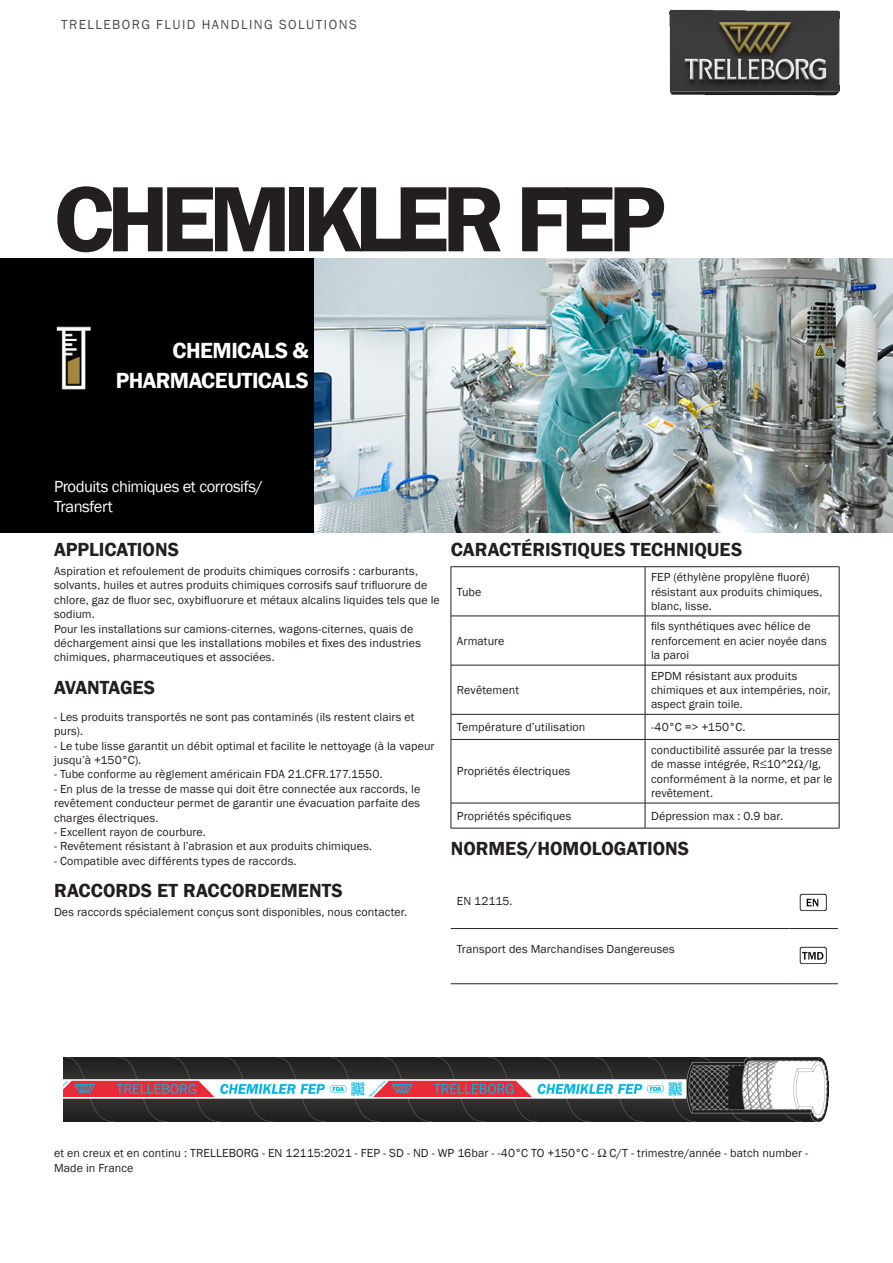
<style>
.page{position:relative;width:893px;height:1263px;background:#fff}
.page>*{position:absolute;margin:0;border:0;box-sizing:border-box;transform-origin:0 0}
._002_PRODUCT_NAME_1{font:600 96px "Franklin Gothic";letter-spacing:-.085em;color:#231f20}
._004_MARKET_SEGMENT{font:600 22.5px/30px "Franklin Gothic";letter-spacing:-.025em;color:#fff;text-align:right}
.Title_Bold{font:600 19.5px "Franklin Gothic";color:#231f20}
._005_APPLICATION{font:16.5px/19.8px "Franklin Gothic";letter-spacing:-.03em;color:#fff}
.t1{font:13.5px "Franklin Gothic";letter-spacing:.105em;color:#231f20}
.Text_8_PT{font:12px/14.4px "Franklin Gothic";letter-spacing:.01em;color:#231f20}
.TableBody{font:12px/14.4px "Franklin Gothic";letter-spacing:.01em;color:#231f20}
._006_TITRE{font:12px/14.4px "Franklin Gothic";letter-spacing:.01em;color:#231f20}
</style>
<div class="page">
<div style="left:0;top:258px;width:315px;height:275px;background:#000"></div>
<img style="left:668px;top:9px;width:172px;height:87px">
<hr style="left:451px;top:566px;width:194px;height:1px;background:#231f20">
<hr style="left:451px;top:567px;width:1px;height:49px;background:#231f20">
<hr style="left:645px;top:566px;width:194px;height:1px;background:#231f20">
<hr style="left:645px;top:567px;width:1px;height:49px;background:#231f20">
<hr style="left:839px;top:567px;width:1px;height:49px;background:#231f20">
<hr style="left:451px;top:616px;width:194px;height:1px;background:#231f20">
<hr style="left:451px;top:616px;width:1px;height:49px;background:#231f20">
<hr style="left:645px;top:616px;width:194px;height:1px;background:#231f20">
<hr style="left:645px;top:616px;width:1px;height:49px;background:#231f20">
<hr style="left:839px;top:616px;width:1px;height:49px;background:#231f20">
<hr style="left:451px;top:665px;width:194px;height:1px;background:#231f20">
<hr style="left:451px;top:665px;width:1px;height:49px;background:#231f20">
<hr style="left:645px;top:665px;width:194px;height:1px;background:#231f20">
<hr style="left:645px;top:665px;width:1px;height:49px;background:#231f20">
<hr style="left:839px;top:665px;width:1px;height:49px;background:#231f20">
<hr style="left:451px;top:714px;width:194px;height:1px;background:#231f20">
<svg style="left:451px;top:714px;width:1px;height:25px"></svg>
<hr style="left:645px;top:714px;width:194px;height:1px;background:#231f20">
<svg style="left:645px;top:714px;width:1px;height:25px"></svg>
<svg style="left:839px;top:714px;width:1px;height:25px"></svg>
<hr style="left:451px;top:739px;width:194px;height:1px;background:#231f20">
<hr style="left:451px;top:740px;width:1px;height:63px;background:#231f20">
<hr style="left:645px;top:739px;width:194px;height:1px;background:#231f20">
<hr style="left:645px;top:740px;width:1px;height:63px;background:#231f20">
<hr style="left:839px;top:740px;width:1px;height:63px;background:#231f20">
<hr style="left:451px;top:803px;width:194px;height:1px;background:#231f20">
<svg style="left:451px;top:803px;width:1px;height:25px"></svg>
<hr style="left:645px;top:803px;width:194px;height:1px;background:#231f20">
<svg style="left:645px;top:803px;width:1px;height:25px"></svg>
<svg style="left:839px;top:803px;width:1px;height:25px"></svg>
<hr style="left:451px;top:828px;width:194px;height:1px;background:#231f20">
<hr style="left:645px;top:828px;width:194px;height:1px;background:#231f20">
<hr style="left:451px;top:928px;width:338px;height:1px;background:#231f20">
<hr style="left:789px;top:928px;width:49px;height:1px;background:#231f20">
<hr style="left:451px;top:983px;width:338px;height:1px;background:#231f20">
<hr style="left:789px;top:983px;width:49px;height:1px;background:#231f20">
<img style="left:799px;top:893px;width:28px;height:19px">
<img style="left:799px;top:946px;width:28px;height:19px">
<img style="left:64px;top:1057px;width:765px;height:64px">
<img style="left:315px;top:258px;width:578px;height:275px">
<p class="t1" style="left:61px;top:16px;width:297px">TRELLEBORG FLUID HANDLING SOLUTIONS</p>
<p class="_002_PRODUCT_NAME_1" style="left:54px;top:160px;width:614px">CHEMIKLER FEP</p>
<p class="_004_MARKET_SEGMENT" style="left:116px;top:335px;width:194px">CHEMICALS &amp;<br>PHARMACEUTICALS</p>
<p class="_005_APPLICATION" style="left:54px;top:477px;width:210px">Produits chimiques et corrosifs/<br>Transfert</p>
<p class="Title_Bold" style="left:54px;top:538px;width:127px">APPLICATIONS</p>
<p class="Text_8_PT" style="left:54px;top:564px;width:387px">Aspiration et refoulement de produits chimiques corrosifs : carburants, solvants, huiles et autres produits chimiques corrosifs sauf trifluorure de chlore, gaz de fluor sec, oxybifluorure et métaux alcalins liquides tels que le sodium.<br>Pour les installations sur camions-citernes, wagons-citernes, quais de déchargement ainsi que les installations mobiles et fixes des industries chimiques, pharmaceutiques et associées.</p>
<p class="Title_Bold" style="left:54px;top:675px;width:103px">AVANTAGES</p>
<p class="_006_TITRE" style="left:54px;top:710px;width:362px">- Les produits transportés ne sont pas contaminés (ils restent clairs et purs).</p>
<p class="_006_TITRE" style="left:54px;top:739px;width:382px">- Le tube lisse garantit un débit optimal et facilite le nettoyage (à la vapeur jusqu’à +150°C).</p>
<p class="_006_TITRE" style="left:54px;top:767px;width:330px">- Tube conforme au règlement américain FDA 21.CFR.177.1550.</p>
<p class="_006_TITRE" style="left:54px;top:782px;width:368px;text-align:justify">- En plus de la tresse de masse qui doit être connectée aux raccords, le revêtement conducteur permet de garantir une évacuation parfaite des charges électriques.</p>
<p class="_006_TITRE" style="left:54px;top:825px;width:153px">- Excellent rayon de courbure.</p>
<p class="_006_TITRE" style="left:54px;top:839px;width:320px">- Revêtement résistant à l’abrasion et aux produits chimiques.</p>
<p class="_006_TITRE" style="left:54px;top:854px;width:244px">- Compatible avec différents types de raccords.</p>
<p class="Title_Bold" style="left:54px;top:878px;width:290px">RACCORDS ET RACCORDEMENTS</p>
<p class="Text_8_PT" style="left:54px;top:905px;width:355px">Des raccords spécialement conçus sont disponibles, nous contacter.</p>
<p class="Title_Bold" style="left:451px;top:538px;width:293px">CARACTÉRISTIQUES TECHNIQUES</p>
<p class="TableBody" style="left:457px;top:585px;width:26px">Tube</p>
<p class="TableBody" style="left:651px;top:570px;width:173px">FEP (éthylène propylène fluoré) résistant aux produits chimiques, blanc, lisse.</p>
<p class="TableBody" style="left:457px;top:634px;width:49px">Armature</p>
<p class="TableBody" style="left:457px;top:683px;width:64px">Revêtement</p>
<p class="TableBody" style="left:651px;top:619px;width:177px">fils synthétiques avec hélice de renforcement en acier noyée dans la paroi</p>
<p class="TableBody" style="left:651px;top:669px;width:181px">EPDM résistant aux produits chimiques et aux intempéries, noir, aspect grain toile.</p>
<p class="TableBody" style="left:457px;top:720px;width:130px">Température d’utilisation</p>
<p class="TableBody" style="left:651px;top:720px;width:96px">-40°C =&gt; +150°C.</p>
<p class="TableBody" style="left:457px;top:764px;width:115px">Propriétés électriques</p>
<p class="TableBody" style="left:651px;top:743px;width:183px">conductibilité assurée par la tresse de masse intégrée, R≤10^2Ω/lg, conformément à la norme, et par le revêtement.</p>
<p class="TableBody" style="left:457px;top:809px;width:116px">Propriétés spécifiques</p>
<p class="TableBody" style="left:651px;top:809px;width:133px">Dépression max : 0.9 bar.</p>
<p class="Title_Bold" style="left:451px;top:836px;width:240px">NORMES/HOMOLOGATIONS</p>
<p class="TableBody" style="left:457px;top:894px;width:57px">EN 12115.</p>
<p class="TableBody" style="left:457px;top:942px;width:219px">Transport des Marchandises Dangereuses</p>
<p class="Text_8_PT" style="left:54px;top:1146px;width:755px">et en creux et en continu : TRELLEBORG - EN 12115:2021 - FEP - SD - ND - WP 16bar - -40°C TO +150°C - Ω C/T - trimestre/année - batch number -<br>Made in France</p>
</div>
